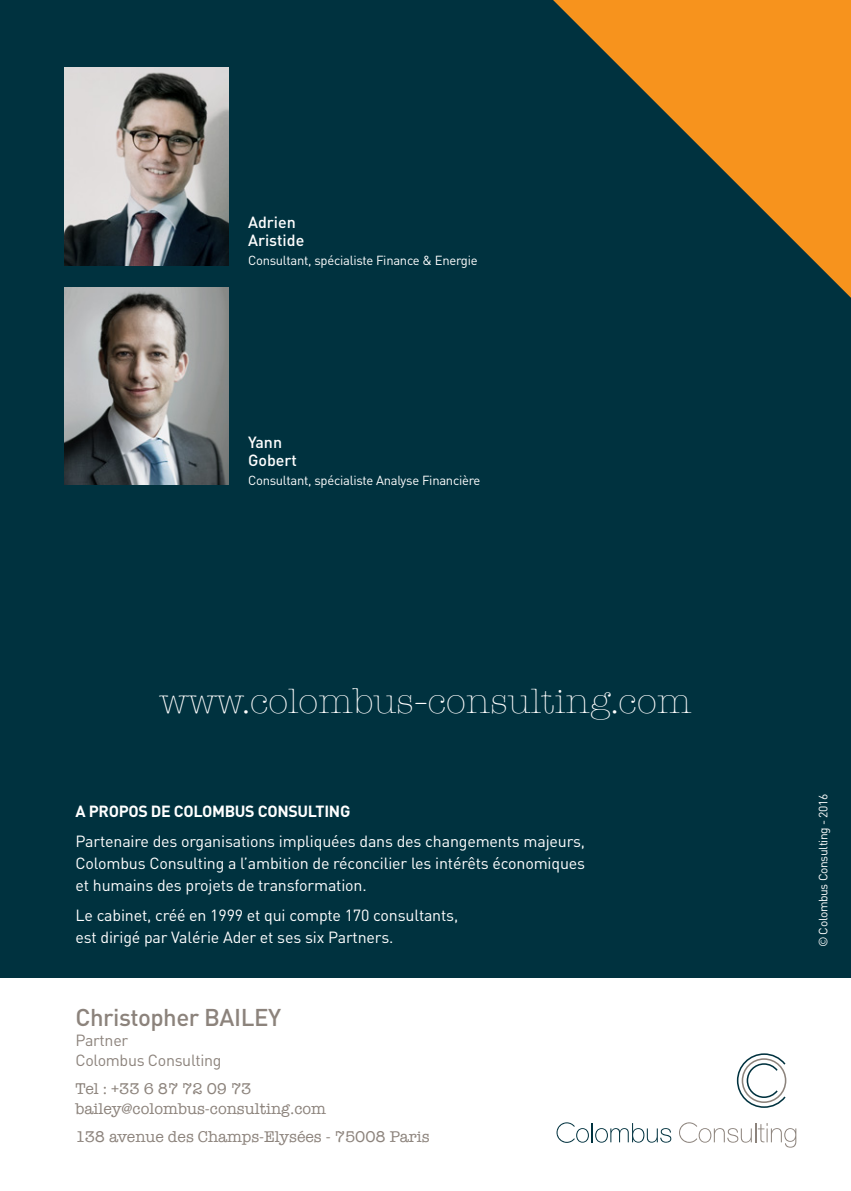
<style>
.page{position:relative;width:851px;height:1191px;background:#fff}
.page>*{position:absolute;margin:0;border:0;box-sizing:border-box;transform-origin:0 0}
.t1{font:300 36px "American Typewriter";color:#fff}
.t2{font:500 24px "DIN";letter-spacing:-.02em;color:#8c837c}
.t3{font:16px/22px "DIN";letter-spacing:-.01em;color:#fff;text-align:justify}
.t4{font:16px/20px "American Typewriter";color:#8c837c}
.t5{font:700 16px "DIN";letter-spacing:-.02em;color:#fff}
.t6{font:16px/20px "DIN";letter-spacing:-.02em;color:#8c837c}
.t7{font:500 16px/18px "DIN";color:#fff}
.t8{font:13px "DIN";letter-spacing:-.02em;color:#fff}
.t9{font:12px "DIN";letter-spacing:-.03em;color:#fff}
</style>
<div class="page">
<div style="left:0;top:0;width:850px;height:978px;background:#00323f"></div>
<svg style="left:553px;top:0;width:297px;height:297px"></svg>
<svg style="left:736px;top:1053px;width:50px;height:54px"></svg>
<svg style="left:556px;top:1122px;width:115px;height:20px"></svg>
<svg style="left:679px;top:1122px;width:117px;height:25px"></svg>
<img style="left:64px;top:67px;width:165px;height:198px">
<img style="left:64px;top:287px;width:165px;height:198px">
<p class="t7" style="left:248px;top:213px;width:58px">Adrien<br>Aristide</p>
<p class="t8" style="left:248px;top:253px;width:231px">Consultant, spécialiste Finance &amp; Energie</p>
<p class="t7" style="left:248px;top:433px;width:50px">Yann<br>Gobert</p>
<p class="t8" style="left:248px;top:472px;width:234px">Consultant, spécialiste Analyse Financière</p>
<h1 class="t1" style="left:159px;top:675px;width:533px">www.colombus-consulting.com</h1>
<p class="t5" style="left:75px;top:801px;width:276px">A PROPOS DE COLOMBUS CONSULTING</p>
<p class="t3" style="left:75px;top:830px;width:511px">Partenaire des organisations impliquées dans des changements majeurs, Colombus Consulting a l’ambition de réconcilier les intérêts économiques et humains des projets de transformation.</p>
<p class="t3" style="left:75px;top:904px;width:384px">Le cabinet, créé en 1999 et qui compte 170 consultants, est dirigé par Valérie Ader et ses six Partners.</p>
<h2 class="t2" style="left:75px;top:1002px;width:207px">Christopher BAILEY</h2>
<p class="t6" style="left:75px;top:1030px;width:147px">Partner<br>Colombus Consulting</p>
<p class="t4" style="left:75px;top:1078px;width:252px">Tel : +33 6 87 72 09 73 bailey@colombus-consulting.com</p>
<p class="t4" style="left:75px;top:1126px;width:355px">138 avenue des Champs-Elysées - 75008 Paris</p>
<p class="t9" style="left:815px;top:947px;width:155px;rotate:-90deg">© Colombus Consulting - 2016</p>
</div>
